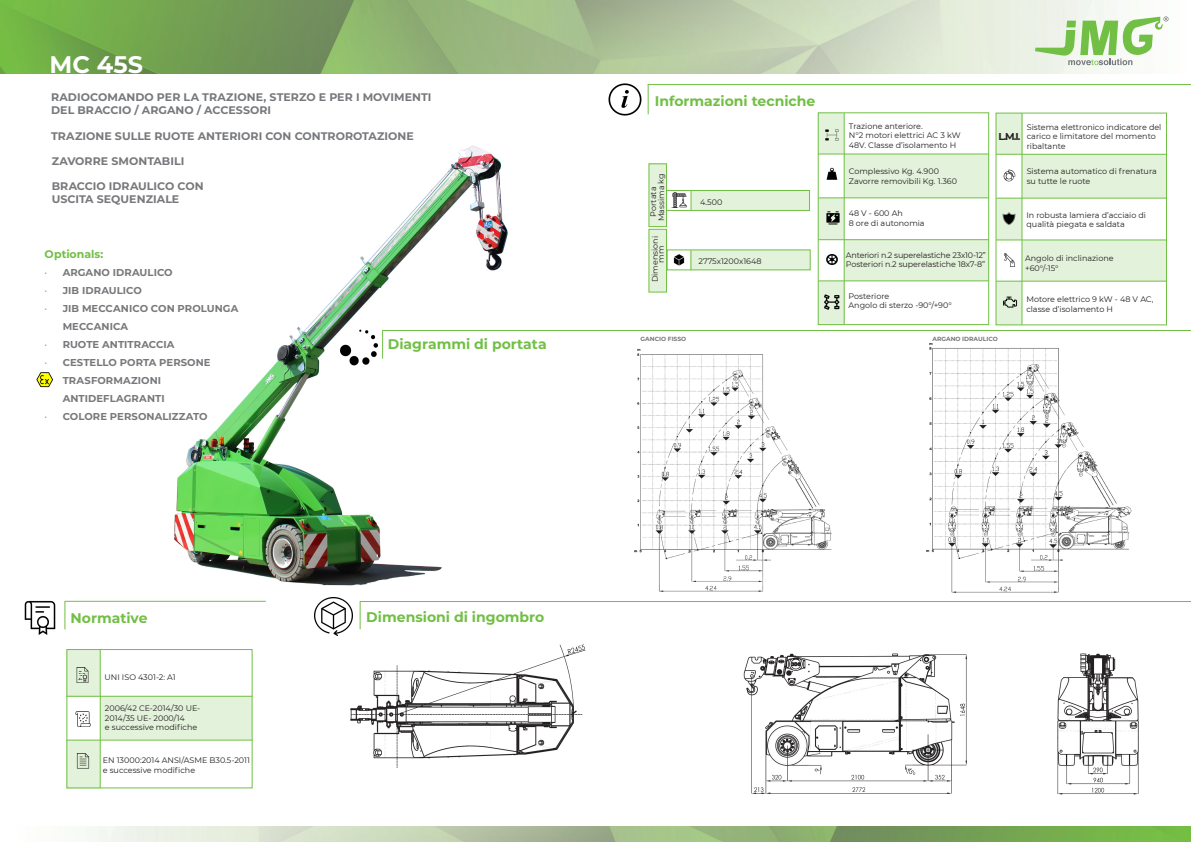
<style>
.page{position:relative;width:1191px;height:842px;background:#fff}
.page>*{position:absolute;margin:0;border:0;box-sizing:border-box;transform-origin:0 0}
.t1{font:700 24px "Montserrat";color:#fff}
.t2{font:700 14px "Montserrat";color:#71bf44}
.t3{font:700 11px "Montserrat";letter-spacing:.005em;color:#76787b}
.t4{font:700 11px "Montserrat";letter-spacing:-.005em;color:#71bf44}
.t5{font:700 10px/18px "Montserrat";letter-spacing:.01em;color:#76787b}
.t6{font:700 10px "Montserrat";color:#231f20}
.t7{font:8px/9.6px "Montserrat";color:#231f20}
.t8{font:8px "Montserrat";letter-spacing:-.02em;color:#231f20}
.t9{font:700 6px "Montserrat";color:#76787b}
.s1{font-weight:300}
</style>
<div class="page">
<img style="left:0;top:0;width:1169px;height:74px">
<img style="left:86px;top:826px;width:1105px;height:16px">
<div style="left:691px;top:191px;width:118px;height:19px;background:#e3f2da"></div>
<div style="left:691px;top:250px;width:119px;height:20px;background:#e3f2da"></div>
<img style="left:174px;top:145px;width:334px;height:441px">
<img style="left:907px;top:317px;width:228px;height:276px">
<img style="left:634px;top:349px;width:198px;height:243px">
<hr style="left:382px;top:330px;width:809px;height:1px;background:#71bf44">
<svg style="left:382px;top:331px;width:1px;height:28px"></svg>
<hr style="left:648px;top:84px;width:543px;height:1px;background:#71bf44">
<svg style="left:1035px;top:16px;width:133px;height:49px"></svg>
<hr style="left:647px;top:84px;width:1px;height:30px;background:#71bf44">
<hr style="left:360px;top:601px;width:831px;height:1px;background:#71bf44">
<svg style="left:360px;top:602px;width:1px;height:27px"></svg>
<img style="left:315px;top:598px;width:37px;height:37px">
<hr style="left:65px;top:601px;width:201px;height:1px;background:#71bf44">
<svg style="left:64px;top:601px;width:1px;height:28px"></svg>
<img style="left:24px;top:600px;width:32px;height:35px">
<div style="left:818px;top:113px;width:26px;height:41px;background:#e3f2da"></div>
<div style="left:844px;top:154px;width:144px;height:44px;background:#e3f2da"></div>
<div style="left:818px;top:198px;width:26px;height:42px;background:#e3f2da"></div>
<div style="left:844px;top:240px;width:144px;height:41px;background:#e3f2da"></div>
<div style="left:818px;top:281px;width:26px;height:44px;background:#e3f2da"></div>
<div style="left:996px;top:113px;width:26px;height:41px;background:#e3f2da"></div>
<div style="left:1022px;top:154px;width:144px;height:44px;background:#e3f2da"></div>
<div style="left:996px;top:198px;width:25px;height:42px;background:#e3f2da"></div>
<div style="left:996px;top:281px;width:26px;height:44px;background:#e3f2da"></div>
<div style="left:1022px;top:240px;width:144px;height:41px;background:#e3f2da"></div>
<div style="left:818px;top:113px;width:171px;height:212px;border:1px solid #71bf44"></div>
<hr style="left:818px;top:154px;width:170px;height:1px;background:#71bf44">
<hr style="left:818px;top:198px;width:170px;height:1px;background:#71bf44">
<hr style="left:844px;top:113px;width:1px;height:211px;background:#71bf44">
<hr style="left:818px;top:281px;width:170px;height:1px;background:#71bf44">
<hr style="left:818px;top:239px;width:170px;height:1px;background:#71bf44">
<img style="left:826px;top:167px;width:12px;height:13px">
<img style="left:826px;top:212px;width:14px;height:13px">
<img style="left:826px;top:254px;width:12px;height:12px">
<img style="left:825px;top:294px;width:14px;height:15px">
<hr style="left:996px;top:154px;width:170px;height:1px;background:#71bf44">
<hr style="left:996px;top:198px;width:170px;height:1px;background:#71bf44">
<hr style="left:1021px;top:113px;width:1px;height:212px;background:#71bf44">
<hr style="left:996px;top:281px;width:170px;height:1px;background:#71bf44">
<hr style="left:996px;top:240px;width:170px;height:1px;background:#71bf44">
<img style="left:1003px;top:169px;width:13px;height:13px">
<img style="left:1002px;top:212px;width:14px;height:13px">
<img style="left:1004px;top:253px;width:11px;height:14px">
<img style="left:1003px;top:296px;width:14px;height:12px">
<img style="left:825px;top:129px;width:14px;height:12px">
<img style="left:340px;top:328px;width:38px;height:38px">
<div style="left:649px;top:164px;width:17px;height:63px;background:#e3f2da"></div>
<div style="left:649px;top:230px;width:17px;height:62px;background:#e3f2da"></div>
<div style="left:666px;top:190px;width:143px;height:21px;border:1px solid #71bf44"></div>
<svg style="left:691px;top:190px;width:1px;height:20px"></svg>
<div style="left:648px;top:164px;width:19px;height:63px;border:1px solid #71bf44"></div>
<div style="left:667px;top:250px;width:143px;height:20px;border:1px solid #71bf44"></div>
<svg style="left:690px;top:250px;width:1px;height:20px"></svg>
<img style="left:673px;top:254px;width:12px;height:12px">
<img style="left:671px;top:193px;width:15px;height:15px">
<div style="left:648px;top:229px;width:19px;height:63px;border:1px solid #71bf44"></div>
<img style="left:743px;top:653px;width:396px;height:142px">
<img style="left:350px;top:644px;width:236px;height:124px">
<img style="left:36px;top:372px;width:17px;height:15px">
<div style="left:67px;top:649px;width:185px;height:139px;border:1px solid #71bf44"></div>
<div style="left:67px;top:650px;width:33px;height:46px;background:#e3f2da"></div>
<div style="left:100px;top:696px;width:152px;height:44px;background:#e3f2da"></div>
<div style="left:67px;top:740px;width:33px;height:48px;background:#e3f2da"></div>
<hr style="left:67px;top:696px;width:185px;height:1px;background:#71bf44">
<hr style="left:67px;top:740px;width:185px;height:1px;background:#71bf44">
<hr style="left:100px;top:649px;width:1px;height:139px;background:#71bf44">
<img style="left:76px;top:667px;width:13px;height:15px">
<img style="left:76px;top:712px;width:14px;height:14px">
<img style="left:76px;top:754px;width:14px;height:15px">
<img style="left:608px;top:83px;width:34px;height:33px">
<p class="t1" style="left:50px;top:47px;width:95px">MC 45S</p>
<p class="t3" style="left:51px;top:89px;width:382px">RADIOCOMANDO PER LA TRAZIONE, STERZO E PER I MOVIMENTI</p>
<p class="t3" style="left:51px;top:102px;width:222px">DEL BRACCIO / ARGANO / ACCESSORI</p>
<p class="t3" style="left:51px;top:128px;width:364px">TRAZIONE SULLE RUOTE ANTERIORI CON CONTROROTAZIONE</p>
<p class="t3" style="left:52px;top:153px;width:134px">ZAVORRE SMONTABILI</p>
<p class="t3" style="left:52px;top:178px;width:153px">BRACCIO IDRAULICO CON</p>
<p class="t3" style="left:52px;top:191px;width:129px">USCITA SEQUENZIALE</p>
<p class="t4" style="left:45px;top:246px;width:60px">Optionals:</p>
<p class="t5" style="left:45px;top:263px;width:130px"><span class="s1">•</span> ARGANO IDRAULICO</p>
<p class="t5" style="left:45px;top:281px;width:99px"><span class="s1">•</span> JIB IDRAULICO</p>
<p class="t5" style="left:63px;top:299px;width:177px;text-indent:-18px"><span class="s1">•</span> JIB MECCANICO CON PROLUNGA<br>MECCANICA</p>
<p class="t5" style="left:45px;top:335px;width:131px"><span class="s1">•</span> RUOTE ANTITRACCIA</p>
<p class="t5" style="left:45px;top:353px;width:167px"><span class="s1">•</span> CESTELLO PORTA PERSONE</p>
<p class="t5" style="left:63px;top:371px;width:103px;text-indent:-18px"><span class="s1">•</span> TRASFORMAZIONI<br>ANTIDEFLAGRANTI</p>
<p class="t5" style="left:45px;top:407px;width:164px"><span class="s1">•</span> COLORE PERSONALIZZATO</p>
<p class="t2" style="left:71px;top:608px;width:79px">Normative</p>
<p class="t7" style="left:105px;top:672px;width:72px">UNI ISO 4301-2: A1</p>
<p class="t7" style="left:105px;top:703px;width:97px">2006/42 CE-2014/30 UE-</p>
<p class="t7" style="left:105px;top:713px;width:81px">2014/35 UE- 2000/14</p>
<p class="t7" style="left:105px;top:722px;width:94px">e successive modifiche</p>
<p class="t7" style="left:103px;top:755px;width:149px">EN 13000:2014 ANSI/ASME B30.5-2011</p>
<p class="t7" style="left:103px;top:765px;width:94px">e successive modifiche</p>
<p class="t2" style="left:388px;top:334px;width:160px">Diagrammi di portata</p>
<p class="t2" style="left:366px;top:607px;width:179px">Dimensioni di ingombro</p>
<p class="t2" style="left:655px;top:91px;width:162px">Informazioni tecniche</p>
<p class="t7" style="left:656px;top:221px;width:49px;rotate:-90deg">Massima kg</p>
<p class="t7" style="left:656px;top:263px;width:18px;rotate:-90deg">mm</p>
<p class="t7" style="left:698px;top:256px;width:65px">2775x1200x1648</p>
<p class="t7" style="left:648px;top:217px;width:31px;rotate:-90deg">Portata</p>
<p class="t7" style="left:700px;top:197px;width:24px">4.500</p>
<p class="t7" style="left:650px;top:282px;width:48px;rotate:-90deg">Dimensioni</p>
<p class="t7" style="left:849px;top:121px;width:75px">Trazione anteriore.</p>
<p class="t7" style="left:849px;top:130px;width:113px">N°2 motori elettrici AC 3 kW<br>48V. Classe d’isolamento H</p>
<p class="t7" style="left:849px;top:166px;width:92px">Complessivo Kg. 4.900</p>
<p class="t7" style="left:849px;top:176px;width:110px">Zavorre removibili Kg. 1.360</p>
<p class="t7" style="left:848px;top:208px;width:56px">48 V - 600 Ah</p>
<p class="t7" style="left:848px;top:218px;width:77px">8 ore di autonomia</p>
<p class="t8" style="left:846px;top:249px;width:142px">Anteriori n.2 superelastiche 23x10-12”</p>
<p class="t7" style="left:846px;top:259px;width:141px">Posteriori n.2 superelastiche 18x7-8”</p>
<p class="t7" style="left:848px;top:291px;width:42px">Posteriore</p>
<p class="t7" style="left:848px;top:300px;width:105px">Angolo di sterzo -90°/+90°</p>
<p class="t7" style="left:1026px;top:122px;width:136px">Sistema elettronico indicatore del carico e limitatore del momento ribaltante</p>
<p class="t7" style="left:1026px;top:166px;width:132px">Sistema automatico di frenatura su tutte le ruote</p>
<p class="t7" style="left:1026px;top:210px;width:121px">In robusta lamiera d’acciaio di</p>
<p class="t7" style="left:1026px;top:219px;width:100px">qualità piegata e saldata</p>
<p class="t7" style="left:1025px;top:254px;width:90px">Angolo di inclinazione</p>
<p class="t7" style="left:1025px;top:263px;width:35px">+60°/-15°</p>
<p class="t7" style="left:1026px;top:294px;width:129px">Motore elettrico 9 kW - 48 V AC,</p>
<p class="t7" style="left:1026px;top:304px;width:88px">classe d’isolamento H</p>
<p class="t6" style="left:998px;top:129px;width:23px">L.M.I.</p>
<p class="t9" style="left:640px;top:335px;width:47px">GANCIO FISSO</p>
<p class="t9" style="left:932px;top:335px;width:67px">ARGANO IDRAULICO</p>
</div>
